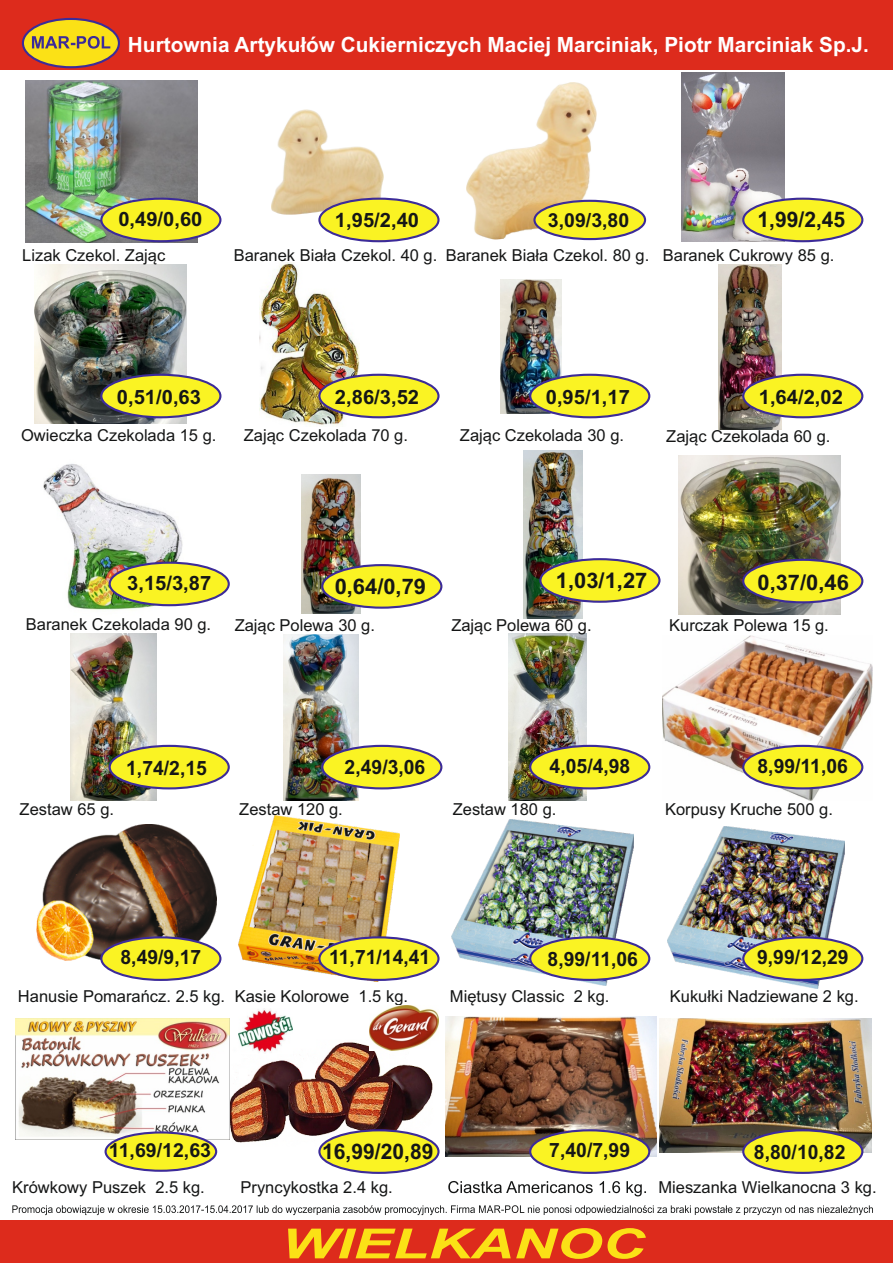
<style>
.page{position:relative;width:893px;height:1263px;background:#fff}
.page>*{position:absolute;margin:0;border:0;box-sizing:border-box;transform-origin:0 0}
.t1{font:italic 700 41.55px "Arial";color:#fbe116;scale:1.42 1}
.t2{font:700 21.45px "Arial";color:#151616}
.t3{font:700 21px "Arial";color:#fff}
.t4{font:700 19.65px "Arial";color:#151616}
.t5{font:700 19.35px "Arial";color:#151616}
.t6{font:16.5px "Arial";color:#151616}
</style>
<div class="page">
<img style="left:447px;top:1017px;width:210px;height:139px">
<img style="left:210px;top:1016px;width:237px;height:145px">
<img style="left:660px;top:1018px;width:211px;height:134px">
<img style="left:667px;top:826px;width:177px;height:162px">
<img style="left:452px;top:820px;width:181px;height:165px">
<img style="left:238px;top:815px;width:161px;height:166px">
<img style="left:36px;top:824px;width:180px;height:136px">
<img style="left:16px;top:1019px;width:213px;height:120px">
<img style="left:663px;top:635px;width:210px;height:165px">
<img style="left:508px;top:633px;width:78px;height:168px">
<img style="left:71px;top:633px;width:86px;height:168px">
<img style="left:284px;top:635px;width:75px;height:165px">
<img style="left:678px;top:455px;width:162px;height:159px">
<img style="left:259px;top:262px;width:101px;height:163px">
<img style="left:301px;top:475px;width:60px;height:138px">
<img style="left:523px;top:450px;width:60px;height:169px">
<img style="left:718px;top:264px;width:64px;height:165px">
<img style="left:500px;top:280px;width:61px;height:134px">
<img style="left:43px;top:464px;width:157px;height:146px">
<img style="left:35px;top:264px;width:151px;height:160px">
<img style="left:682px;top:72px;width:103px;height:169px">
<img style="left:466px;top:82px;width:131px;height:158px">
<img style="left:271px;top:109px;width:112px;height:105px">
<img style="left:25px;top:81px;width:173px;height:161px">
<div style="left:0;top:1220px;width:893px;height:43px;background:#dd2b1c"></div>
<div style="left:0;top:0;width:893px;height:70px;background:#dd2b1c"></div>
<div style="left:22px;top:18px;width:98px;height:50px;background:#fbe116;border:2px solid #3c2b99;border-radius:50%"></div>
<svg style="left:32px;top:36px;width:78px;height:13px"></svg>
<div style="left:321px;top:564px;width:121px;height:45px;background:#faf323;border:2px solid #3c2b99;border-radius:50%"></div>
<div style="left:742px;top:559px;width:121px;height:44px;background:#faf323;border:2px solid #3c2b99;border-radius:50%"></div>
<div style="left:100px;top:198px;width:121px;height:44px;background:#faf323;border:2px solid #3c2b99;border-radius:50%"></div>
<div style="left:529px;top:374px;width:121px;height:44px;background:#faf323;border:2px solid #3c2b99;border-radius:50%"></div>
<div style="left:318px;top:374px;width:122px;height:44px;background:#faf323;border:2px solid #3c2b99;border-radius:50%"></div>
<div style="left:100px;top:374px;width:121px;height:44px;background:#faf323;border:2px solid #3c2b99;border-radius:50%"></div>
<div style="left:742px;top:1129px;width:121px;height:45px;background:#faf323;border:2px solid #3c2b99;border-radius:50%"></div>
<div style="left:742px;top:936px;width:121px;height:45px;background:#faf323;border:2px solid #3c2b99;border-radius:50%"></div>
<div style="left:529px;top:745px;width:121px;height:44px;background:#faf323;border:2px solid #3c2b99;border-radius:50%"></div>
<div style="left:742px;top:745px;width:121px;height:44px;background:#faf323;border:2px solid #3c2b99;border-radius:50%"></div>
<div style="left:100px;top:936px;width:121px;height:45px;background:#faf323;border:2px solid #3c2b99;border-radius:50%"></div>
<div style="left:318px;top:936px;width:122px;height:45px;background:#faf323;border:2px solid #3c2b99;border-radius:50%"></div>
<div style="left:529px;top:936px;width:121px;height:45px;background:#faf323;border:2px solid #3c2b99;border-radius:50%"></div>
<div style="left:318px;top:1129px;width:122px;height:45px;background:#faf323;border:2px solid #3c2b99;border-radius:50%"></div>
<div style="left:742px;top:198px;width:121px;height:44px;background:#faf323;border:2px solid #3c2b99;border-radius:50%"></div>
<svg style="left:12px;top:1205px;width:861px;height:10px"></svg>
<svg style="left:448px;top:1181px;width:198px;height:15px"></svg>
<div style="left:109px;top:745px;width:121px;height:44px;background:#faf323;border:2px solid #3c2b99;border-radius:50%"></div>
<div style="left:529px;top:1129px;width:121px;height:45px;background:#faf323;border:2px solid #3c2b99;border-radius:50%"></div>
<div style="left:321px;top:745px;width:121px;height:44px;background:#faf323;border:2px solid #3c2b99;border-radius:50%"></div>
<div style="left:318px;top:198px;width:122px;height:44px;background:#faf323;border:2px solid #3c2b99;border-radius:50%"></div>
<div style="left:742px;top:374px;width:121px;height:44px;background:#faf323;border:2px solid #3c2b99;border-radius:50%"></div>
<div style="left:109px;top:562px;width:121px;height:44px;background:#faf323;border:2px solid #3c2b99;border-radius:50%"></div>
<div style="left:539px;top:558px;width:121px;height:45px;background:#faf323;border:2px solid #3c2b99;border-radius:50%"></div>
<div style="left:533px;top:200px;width:113px;height:40px;background:#faf323;border:2px solid #3c2b99;border-radius:50%"></div>
<div style="left:105px;top:1131px;width:112px;height:41px;background:#faf323;border:2px solid #3c2b99;border-radius:50%"></div>
<img style="left:369px;top:1005px;width:70px;height:46px">
<img style="left:238px;top:1008px;width:55px;height:45px">
<p class="t3" style="left:128px;top:36px;width:742px">Hurtownia Artykułów Cukierniczych Maciej Marciniak, Piotr Marciniak Sp.J.</p>
<p class="t4" style="left:118px;top:211px;width:86px">0,49/0,60</p>
<p class="t4" style="left:335px;top:213px;width:86px">1,95/2,40</p>
<p class="t5" style="left:548px;top:213px;width:83px">3,09/3,80</p>
<h2 class="t2" style="left:757px;top:211px;width:89px">1,99/2,45</h2>
<p class="t6" style="left:22px;top:249px;width:145px">Lizak Czekol. Zając</p>
<p class="t6" style="left:234px;top:249px;width:417px">Baranek Biała Czekol. 40 g. Baranek Biała Czekol. 80 g.</p>
<p class="t6" style="left:663px;top:249px;width:173px">Baranek Cukrowy 85 g.</p>
<p class="t4" style="left:117px;top:389px;width:86px">0,51/0,63</p>
<p class="t4" style="left:335px;top:389px;width:86px">2,86/3,52</p>
<p class="t4" style="left:546px;top:389px;width:86px">0,95/1,17</p>
<p class="t6" style="left:21px;top:429px;width:197px">Owieczka Czekolada 15 g.</p>
<p class="t6" style="left:244px;top:429px;width:166px">Zając Czekolada 70 g.</p>
<p class="t6" style="left:460px;top:429px;width:166px">Zając Czekolada 30 g.</p>
<p class="t4" style="left:759px;top:389px;width:86px">1,64/2,02</p>
<p class="t6" style="left:666px;top:430px;width:166px">Zając Czekolada 60 g.</p>
<p class="t4" style="left:127px;top:575px;width:86px">3,15/3,87</p>
<h2 class="t2" style="left:556px;top:572px;width:93px">1,03/1,27</h2>
<h2 class="t2" style="left:335px;top:578px;width:93px">0,64/0,79</h2>
<h2 class="t2" style="left:757px;top:575px;width:93px">0,37/0,46</h2>
<p class="t6" style="left:26px;top:618px;width:187px">Baranek Czekolada 90 g.</p>
<p class="t6" style="left:235px;top:619px;width:142px">Zając Polewa 30 g.</p>
<p class="t6" style="left:669px;top:619px;width:161px">Kurczak Polewa 15 g.</p>
<p class="t6" style="left:451px;top:619px;width:142px">Zając Polewa 60 g.</p>
<p class="t6" style="left:20px;top:803px;width:96px">Zestaw 65 g.</p>
<p class="t4" style="left:126px;top:761px;width:82px">1,74/2,15</p>
<p class="t4" style="left:345px;top:760px;width:82px">2,49/3,06</p>
<p class="t6" style="left:239px;top:802px;width:105px">Zestaw 120 g.</p>
<p class="t4" style="left:550px;top:758px;width:82px">4,05/4,98</p>
<p class="t4" style="left:757px;top:758px;width:92px">8,99/11,06</p>
<p class="t6" style="left:453px;top:802px;width:105px">Zestaw 180 g.</p>
<p class="t6" style="left:665px;top:803px;width:169px">Korpusy Kruche 500 g.</p>
<p class="t4" style="left:120px;top:950px;width:82px">8,49/9,17</p>
<p class="t4" style="left:329px;top:950px;width:103px">11,71/14,41</p>
<p class="t4" style="left:548px;top:951px;width:92px">8,99/11,06</p>
<p class="t6" style="left:18px;top:990px;width:392px">Hanusie Pomarańcz. 2.5 kg. Kasie Kolorowe 1.5 kg.</p>
<p class="t6" style="left:450px;top:990px;width:161px">Miętusy Classic 2 kg.</p>
<p class="t4" style="left:757px;top:950px;width:93px">9,99/12,29</p>
<p class="t6" style="left:670px;top:990px;width:190px">Kukułki Nadziewane 2 kg.</p>
<p class="t5" style="left:109px;top:1143px;width:104px">11,69/12,63</p>
<p class="t6" style="left:12px;top:1181px;width:194px">Krówkowy Puszek 2.5 kg.</p>
<h2 class="t2" style="left:322px;top:1144px;width:113px">16,99/20,89</h2>
<p class="t6" style="left:241px;top:1181px;width:154px">Pryncykostka 2.4 kg.</p>
<p class="t4" style="left:549px;top:1143px;width:82px">7,40/7,99</p>
<h1 class="t1" style="left:281px;top:1228px;width:257px">WIELKANOC</h1>
<p class="t4" style="left:754px;top:1144px;width:93px">8,80/10,82</p>
<p class="t6" style="left:658px;top:1181px;width:220px">Mieszanka Wielkanocna 3 kg.</p>
</div>
